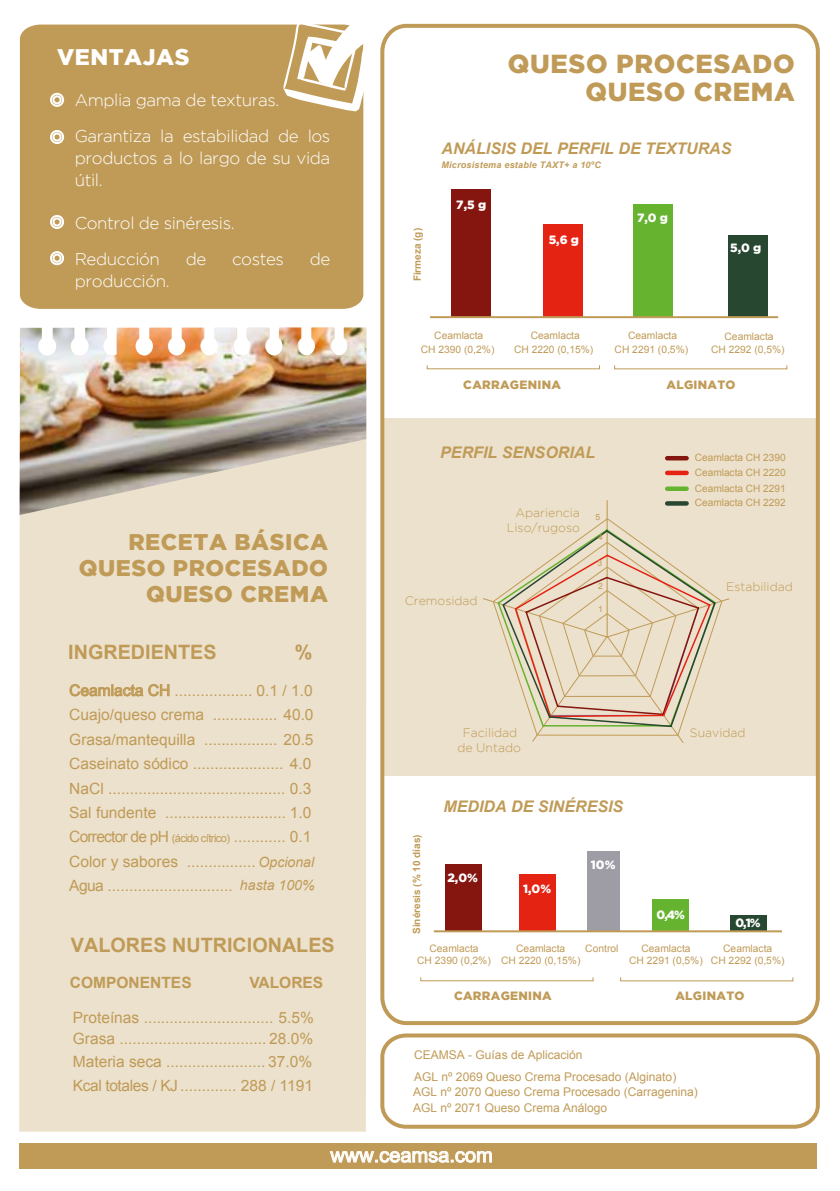
<style>
.page{position:relative;width:840px;height:1191px;background:#fff}
.page>*{position:absolute;margin:0;border:0;box-sizing:border-box;transform-origin:0 0}
.t1{font:900 26px/28px "Gotham";letter-spacing:.025em;color:#c09b57;text-align:right}
.t2{font:900 22.6px/26px "Gotham";letter-spacing:.025em;color:#c09b57;text-align:right}
.t3{font:900 22.6px "Gotham";letter-spacing:.025em;color:#fff}
.t4{font:20px "Arial";color:#fff}
.t5{font:700 19.8px "Arial";color:#c09b57}
.t6{font:300 17px/36px "Gotham";letter-spacing:-.025em;color:#fff}
.t7{font:italic 700 16px "Arial";color:#c09b57}
.t8{font:15.6px/24.4px "Arial";color:#c09b57}
.t9{font:700 15.6px "Arial";color:#c09b57}
.t10{font:300 12.2px/15.4px "Gotham";color:#c09b57;text-align:right}
.t11{font:12px/22px "Arial";color:#c09b57}
.t12{font:900 12px "Gotham";letter-spacing:.025em;color:#c09b57}
.t13{font:900 12px "Gotham";color:#fff}
.t14{font:10.2px/13.2px "Arial";color:#c09b57;text-align:center}
.t15{font:10px/14.6px "Arial";color:#c09b57}
.t16{font:700 10px "Arial";color:#c09b57}
.t17{font:italic 700 9px "Arial";letter-spacing:.025em;color:#c09b57}
.t18{font:8.6px "Arial";color:#c09b57}
.s1{font-size:11px}
.s2{font-style:italic;font-size:14.2px}
</style>
<div class="page">
<div style="left:380px;top:24px;width:439px;height:1001px;border:4px solid #c09b57;border-radius:25px"></div>
<svg style="left:380px;top:1033px;width:440px;height:96px"></svg>
<div style="left:19px;top:1143px;width:797px;height:26px;background:#c09b57"></div>
<div style="left:451px;top:190px;width:39px;height:128px;background:#85150f"></div>
<div style="left:543px;top:224px;width:40px;height:94px;background:#e42313"></div>
<div style="left:632px;top:204px;width:40px;height:112px;background:#65b32e"></div>
<div style="left:727px;top:235px;width:40px;height:83px;background:#284731"></div>
<div style="left:426px;top:365px;width:173px;height:4px;border:1px solid #c09b57"></div>
<div style="left:420px;top:976px;width:173px;height:5px;border:1px solid #c09b57"></div>
<div style="left:382px;top:418px;width:435px;height:358px;background:#ece1cc"></div>
<div style="left:444px;top:864px;width:37px;height:67px;background:#85150f"></div>
<div style="left:519px;top:874px;width:36px;height:57px;background:#e42313"></div>
<div style="left:586px;top:851px;width:33px;height:80px;background:#9e9da5"></div>
<div style="left:652px;top:899px;width:36px;height:33px;background:#65b32e"></div>
<div style="left:729px;top:915px;width:36px;height:16px;background:#284731"></div>
<hr style="left:433px;top:930px;width:348px;height:2px;background:#c09b57">
<svg style="left:329px;top:1151px;width:162px;height:12px"></svg>
<hr style="left:666px;top:456px;width:20px;height:4px;background:#85150f">
<div style="left:666px;top:470px;width:20px;height:5px;background:#e42313"></div>
<div style="left:666px;top:486px;width:20px;height:5px;background:#65b32e"></div>
<svg style="left:666px;top:501px;width:20px;height:4px"></svg>
<div style="left:20px;top:25px;width:343px;height:284px;background:#c09b57"></div>
<svg style="left:283px;top:24px;width:98px;height:87px"></svg>
<svg style="left:49px;top:92px;width:16px;height:16px"></svg>
<svg style="left:49px;top:129px;width:16px;height:16px"></svg>
<svg style="left:49px;top:214px;width:16px;height:16px"></svg>
<svg style="left:49px;top:250px;width:16px;height:16px"></svg>
<hr style="left:430px;top:316px;width:347px;height:2px;background:#c09b57">
<svg style="left:483px;top:518px;width:246px;height:225px"></svg>
<svg style="left:496px;top:528px;width:220px;height:199px"></svg>
<svg style="left:501px;top:529px;width:215px;height:199px"></svg>
<div style="left:19px;top:366px;width:347px;height:765px;background:#ece1cc"></div>
<img style="left:20px;top:327px;width:346px;height:188px">
<h2 class="t3" style="left:57px;top:44px;width:134px">VENTAJAS</h2>
<p class="t6" style="left:75px;top:82px;width:257px">Amplia gama de texturas.<br>Garantiza la estabilidad de los</p>
<p class="t6" style="left:75px;top:147px;width:257px;line-height:22px">productos a lo largo de su vida útil.</p>
<p class="t6" style="left:75px;top:204px;width:161px">Control de sinéresis.<br>Reducción</p>
<p class="t6" style="left:185px;top:240px;width:22px">de</p>
<p class="t6" style="left:232px;top:240px;width:53px">costes</p>
<p class="t6" style="left:309px;top:240px;width:22px">de</p>
<p class="t6" style="left:75px;top:262px;width:96px">producción.</p>
<h2 class="t2" style="left:79px;top:528px;width:251px">RECETA BÁSICA<br>QUESO PROCESADO<br>QUESO CREMA</h2>
<p class="t5" style="left:68px;top:639px;width:150px">INGREDIENTES</p>
<p class="t5" style="left:295px;top:639px;width:19px">%</p>
<p class="t8" style="left:69px;top:678px;width:245px">Ceamlacta CH .................. 0.1 / 1.0</p>
<p class="t8" style="left:69px;top:702px;width:247px">Cuajo/queso crema ............... 40.0<br>Grasa/mantequilla ................. 20.5<br>Caseinato sódico ..................... 4.0<br>NaCl ......................................... 0.3<br>Sal fundente ............................ 1.0<br>Corrector de pH <span class="s1">(ácido cítrico)</span> ............ 0.1<br>Color y sabores ................ <span class="s2">Opcional </span>Agua ............................. <span class="s2">hasta 100%</span></p>
<p class="t5" style="left:71px;top:932px;width:265px">VALORES NUTRICIONALES</p>
<p class="t9" style="left:70px;top:971px;width:123px">COMPONENTES</p>
<p class="t9" style="left:249px;top:972px;width:75px">VALORES</p>
<p class="t8" style="left:73px;top:1005px;width:242px;line-height:22.8px;text-align:justify">Proteínas .............................. 5.5% Grasa .................................. 28.0% Materia seca ....................... 37.0% Kcal totales / KJ ............. 288 / 1191</p>
<h1 class="t1" style="left:507px;top:49px;width:288px">QUESO PROCESADO<br>QUESO CREMA</h1>
<p class="t7" style="left:441px;top:138px;width:291px">ANÁLISIS DEL PERFIL DE TEXTURAS</p>
<p class="t17" style="left:441px;top:159px;width:161px">Microsistema estable TAXT+ a 10ºC</p>
<p class="t16" style="left:410px;top:281px;width:55px;rotate:-90deg">Firmeza (g)</p>
<p class="t13" style="left:456px;top:198px;width:31px">7,5 g</p>
<p class="t13" style="left:548px;top:232px;width:32px">5,6 g</p>
<p class="t13" style="left:636px;top:211px;width:32px">7,0 g</p>
<p class="t13" style="left:729px;top:240px;width:33px">5,0 g</p>
<p class="t14" style="left:420px;top:329px;width:75px">Ceamlacta<br>CH 2390 (0,2%)</p>
<p class="t14" style="left:513px;top:329px;width:81px">Ceamlacta<br>CH 2220 (0,15%)</p>
<p class="t14" style="left:614px;top:329px;width:75px">Ceamlacta<br>CH 2291 (0,5%)</p>
<p class="t14" style="left:710px;top:330px;width:75px">Ceamlacta<br>CH 2292 (0,5%)</p>
<p class="t12" style="left:463px;top:377px;width:99px">CARRAGENINA</p>
<p class="t12" style="left:666px;top:377px;width:71px">ALGINATO</p>
<p class="t7" style="left:440px;top:441px;width:156px">PERFIL SENSORIAL</p>
<p class="t10" style="left:404px;top:593px;width:74px">Cremosidad</p>
<p class="t10" style="left:506px;top:504px;width:74px">Apariencia<br>Liso/rugoso</p>
<p class="t18" style="left:595px;top:512px;width:6px">5</p>
<p class="t18" style="left:598px;top:532px;width:6px">4</p>
<p class="t18" style="left:597px;top:558px;width:6px">3</p>
<p class="t18" style="left:597px;top:580px;width:6px">2</p>
<p class="t18" style="left:598px;top:603px;width:6px">1</p>
<p class="t15" style="left:694px;top:450px;width:92px">Ceamlacta CH 2390<br>Ceamlacta CH 2220</p>
<p class="t15" style="left:694px;top:481px;width:92px">Ceamlacta CH 2291<br>Ceamlacta CH 2292</p>
<p class="t10" style="left:725px;top:578px;width:68px">Estabilidad</p>
<p class="t16" style="left:409px;top:934px;width:101px;rotate:-90deg">Sinéresis (% 10 días)</p>
<p class="t10" style="left:457px;top:725px;width:65px;text-align:center">Facilidad de Untado</p>
<p class="t7" style="left:443px;top:795px;width:181px">MEDIDA DE SINÉRESIS</p>
<p class="t13" style="left:447px;top:871px;width:32px">2,0%</p>
<p class="t13" style="left:523px;top:882px;width:30px">1,0%</p>
<p class="t13" style="left:590px;top:857px;width:26px">10%</p>
<p class="t10" style="left:689px;top:725px;width:57px">Suavidad</p>
<p class="t13" style="left:656px;top:907px;width:30px">0,4%</p>
<p class="t13" style="left:735px;top:916px;width:27px">0,1%</p>
<p class="t14" style="left:417px;top:942px;width:75px;line-height:12px">Ceamlacta<br>CH 2390 (0,2%)</p>
<p class="t14" style="left:516px;top:942px;width:51px">Ceamlacta</p>
<p class="t14" style="left:585px;top:942px;width:35px">Control</p>
<p class="t14" style="left:501px;top:954px;width:81px">CH 2220 (0,15%)</p>
<p class="t14" style="left:629px;top:942px;width:75px;line-height:12px">Ceamlacta<br>CH 2291 (0,5%)</p>
<p class="t14" style="left:710px;top:943px;width:75px;line-height:12px">Ceamlacta<br>CH 2292 (0,5%)</p>
<p class="t12" style="left:454px;top:988px;width:99px">CARRAGENINA</p>
<p class="t12" style="left:675px;top:988px;width:71px">ALGINATO</p>
<p class="t11" style="left:414px;top:1043px;width:263px">CEAMSA - Guías de Aplicación<br>AGL nº 2069 Queso Crema Procesado (Alginato)</p>
<p class="t11" style="left:413px;top:1084px;width:286px;line-height:15.8px">AGL nº 2070 Queso Crema Procesado (Carragenina)<br>AGL nº 2071 Queso Crema Análogo</p>
<p class="t4" style="left:330px;top:1142px;width:164px">www.ceamsa.com</p>
</div>
